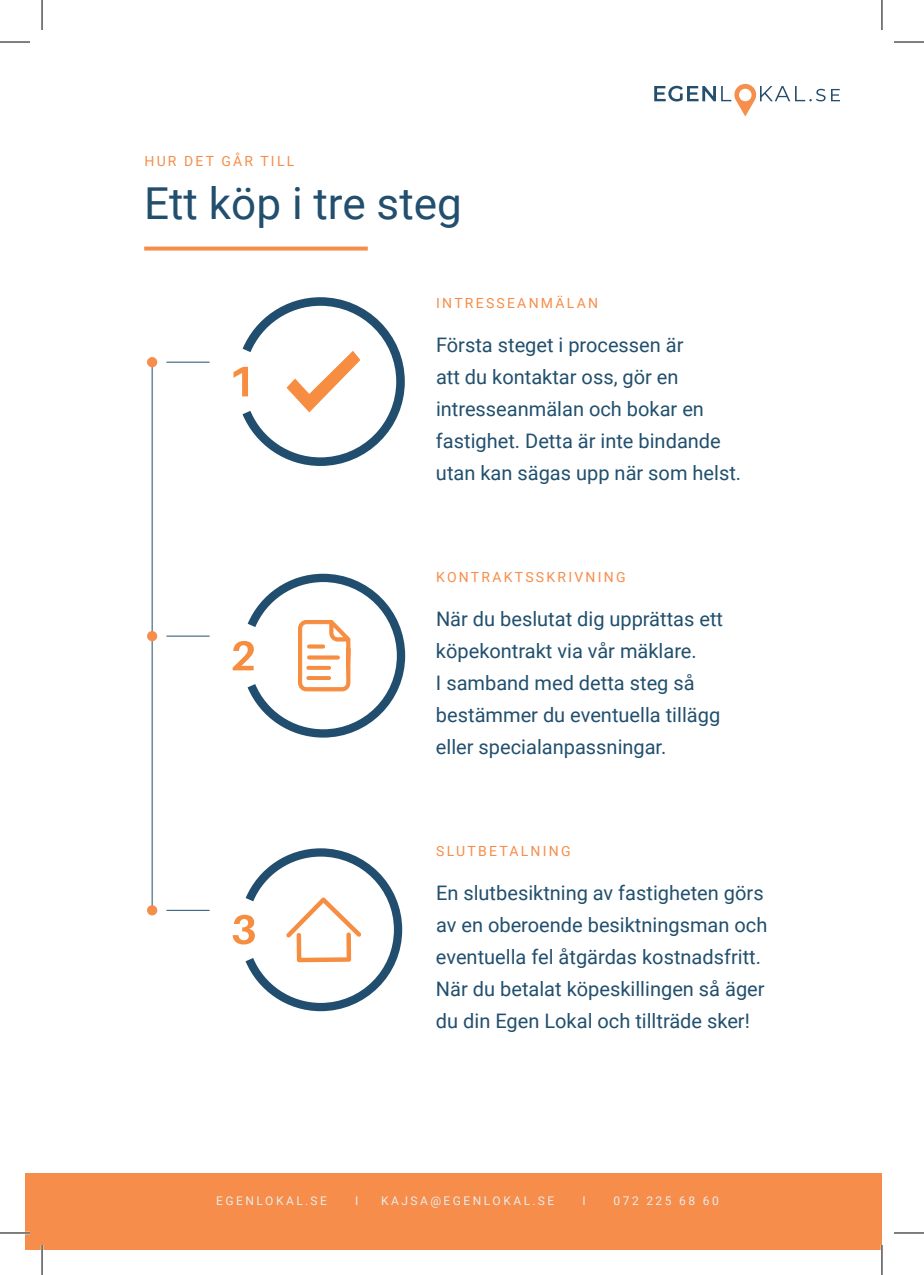
<style>
.page{position:relative;width:924px;height:1275px;background:#fff}
.page>*{position:absolute;margin:0;border:0;box-sizing:border-box;transform-origin:0 0}
.t1{font:44px "Roboto";color:#214f6d}
.t2{font:20px/32px "Roboto";color:#214f6d}
.t3{font:14px "Roboto";letter-spacing:.16em;color:#f68d4a}
.t4{font:12px "Roboto";letter-spacing:.21em;color:#ebebec}
</style>
<div class="page">
<div style="left:25px;top:1173px;width:856px;height:77px;background:#f68d4a"></div>
<svg style="left:654px;top:84px;width:185px;height:32px"></svg>
<hr style="left:151px;top:360px;width:1px;height:550px;background:#20516f">
<div style="left:147px;top:357px;width:10px;height:10px;background:#f68d4a;border-radius:50%"></div>
<hr style="left:166px;top:362px;width:43px;height:1px;background:#20516f">
<div style="left:147px;top:631px;width:10px;height:10px;background:#f68d4a;border-radius:50%"></div>
<hr style="left:166px;top:635px;width:43px;height:1px;background:#20516f">
<div style="left:147px;top:905px;width:10px;height:10px;background:#f68d4a;border-radius:50%"></div>
<hr style="left:166px;top:910px;width:43px;height:1px;background:#20516f">
<svg style="left:233px;top:297px;width:171px;height:169px"></svg>
<svg style="left:232px;top:574px;width:173px;height:163px"></svg>
<svg style="left:307px;top:644px;width:18px;height:4px"></svg>
<svg style="left:307px;top:655px;width:32px;height:4px"></svg>
<hr style="left:306px;top:666px;width:24px;height:3px;background:#f68d40;border-radius:2px">
<hr style="left:306px;top:676px;width:24px;height:4px;background:#f68d40;border-radius:2px">
<svg style="left:232px;top:848px;width:170px;height:163px"></svg>
<svg style="left:144px;top:246px;width:223px;height:4px"></svg>
<hr style="left:0;top:1231px;width:30px;height:3px;background:#fff">
<hr style="left:41px;top:1245px;width:2px;height:30px;background:#fff">
<hr style="left:880px;top:1245px;width:2px;height:30px;background:#fff">
<hr style="left:0;top:42px;width:30px;height:1px;background:#000">
<hr style="left:893px;top:42px;width:30px;height:1px;background:#000">
<hr style="left:0;top:1232px;width:30px;height:1px;background:#000">
<hr style="left:893px;top:1232px;width:30px;height:1px;background:#000">
<hr style="left:42px;top:0;width:1px;height:30px;background:#000">
<hr style="left:42px;top:1245px;width:1px;height:30px;background:#000">
<hr style="left:881px;top:0;width:1px;height:30px;background:#000">
<hr style="left:881px;top:1245px;width:1px;height:30px;background:#000">
<p class="t3" style="left:144px;top:151px;width:151px">HUR DET GÅR TILL</p>
<p class="t1" style="left:144px;top:172px;width:319px">Ett köp i tre steg</p>
<p class="t3" style="left:436px;top:293px;width:163px">INTRESSEANMÄLAN</p>
<p class="t2" style="left:436px;top:328px;width:306px">Första steget i processen är<br>att du kontaktar oss, gör en intresseanmälan och bokar en fastighet. Detta är inte bindande utan kan sägas upp när som helst.</p>
<p class="t3" style="left:436px;top:567px;width:191px">KONTRAKTSSKRIVNING</p>
<p class="t2" style="left:436px;top:602px;width:288px">När du beslutat dig upprättas ett köpekontrakt via vår mäklare.<br>I samband med detta steg så bestämmer du eventuella tillägg eller specialanpassningar.</p>
<p class="t3" style="left:436px;top:841px;width:136px">SLUTBETALNING</p>
<p class="t2" style="left:436px;top:876px;width:333px">En slutbesiktning av fastigheten görs av en oberoende besiktningsman och eventuella fel åtgärdas kostnadsfritt.<br>När du betalat köpeskillingen så äger du din Egen Lokal och tillträde sker!</p>
<p class="t4" style="left:216px;top:1192px;width:112px">EGENLOKAL.SE</p>
<p class="t4" style="left:355px;top:1192px;width:5px">I</p>
<p class="t4" style="left:381px;top:1192px;width:175px">KAJSA@EGENLOKAL.SE</p>
<p class="t4" style="left:582px;top:1192px;width:5px">I</p>
<p class="t4" style="left:613px;top:1192px;width:107px">072 225 68 60</p>
</div>
